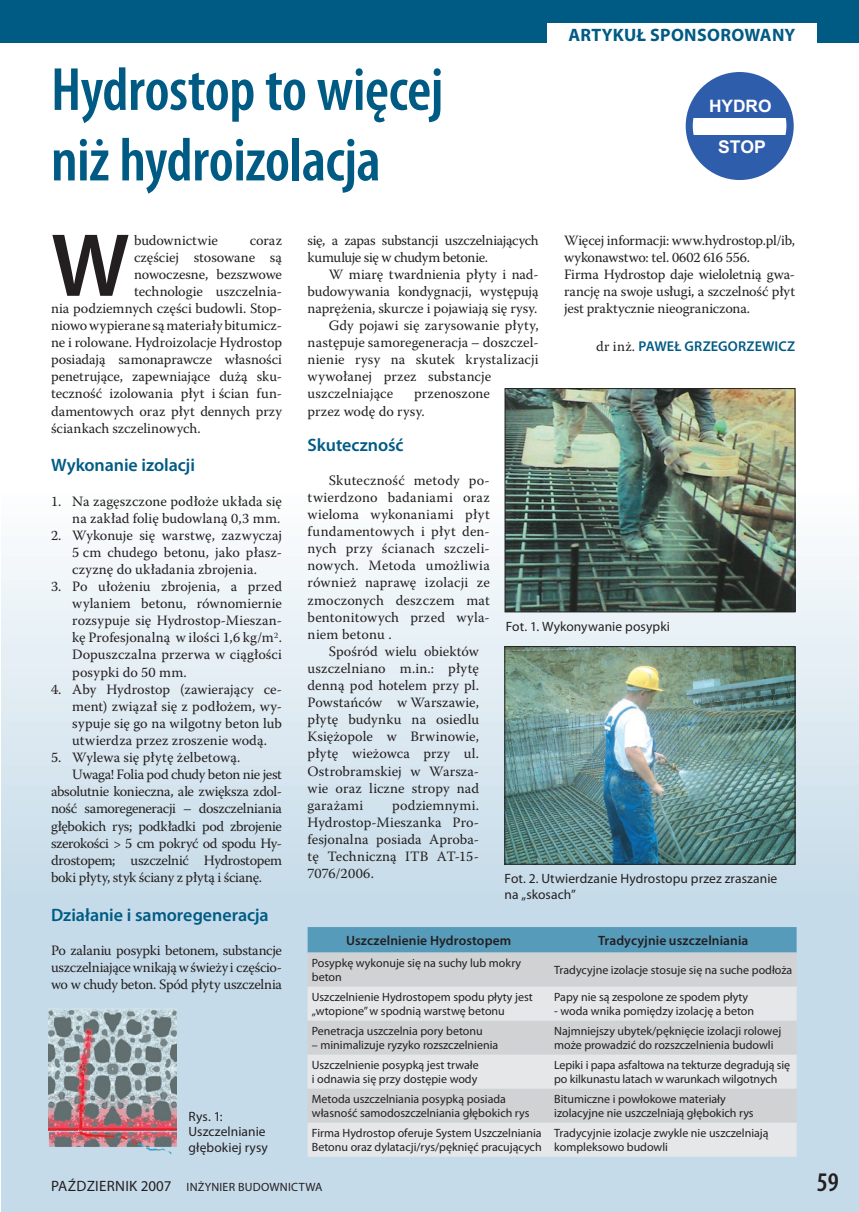
<style>
.page{position:relative;width:859px;height:1212px;background:#fff}
.page>*{position:absolute;margin:0;border:0;box-sizing:border-box;transform-origin:0 0}
.t1{font:600 90.3px "Myriad Pro";color:#231f20}
.t2{font:600 condensed 61.5px/70.5px "Myriad Pro";letter-spacing:-.01em;color:#005b84}
.t3{font:600 condensed 27px "Myriad Pro";color:#231f20}
.t4{font:600 18px "Myriad Pro";letter-spacing:-.005em;color:#005b84}
.t5{font:700 18px "Myriad Pro";letter-spacing:.02em;color:#005b84}
.t6{font:700 17.55px "Arial";color:#fff}
.t7{font:700 17.1px "Arial";color:#fff}
.t8{font:14.25px/17.1px "Warnock Pro";color:#231f20;text-align:justify}
.t9{font:14.25px/17.1px "Warnock Pro";letter-spacing:-.025em;color:#231f20}
.t10{font:14.25px "Warnock Pro";letter-spacing:-.02em;color:#231f20}
.t11{font:600 14.25px "Myriad Pro";letter-spacing:.01em;color:#005b84}
.t12{font:13.5px/15.8px "Myriad Pro";letter-spacing:.005em;color:#231f20}
.t13{font:600 13.5px "Myriad Pro";letter-spacing:.01em;color:#231f20}
.t14{font:12px/14.4px "Myriad Pro";color:#231f20}
.t15{font:12px "Myriad Pro";letter-spacing:.02em;color:#231f20}
.s1{font-family:"Warnock Pro";font-weight:400;color:#231f20}
.s2{font-size:15px}
</style>
<div class="page">
<div style="left:1px;top:199px;width:858px;height:1013px;background:linear-gradient(to bottom,#fff,#b9d3e4)"></div>
<div style="left:308px;top:927px;width:489px;height:25px;background:#579bbb"></div>
<div style="left:308px;top:952px;width:489px;height:34px;background:#d1d2d4"></div>
<svg style="left:308px;top:986px;width:489px;height:171px;background:#dddee0"></svg>
<img style="left:49px;top:1005px;width:128px;height:154px">
<img style="left:507px;top:390px;width:286px;height:220px">
<div style="left:505px;top:388px;width:290px;height:224px;border:1px solid #231f20"></div>
<svg style="left:687px;top:73px;width:105px;height:105px"></svg>
<img style="left:507px;top:648px;width:286px;height:214px">
<div style="left:505px;top:646px;width:290px;height:218px;border:1px solid #231f20"></div>
<div style="left:0;top:0;width:859px;height:43px;background:#005b84"></div>
<div style="left:547px;top:23px;width:269px;height:23px;background:#fff"></div>
<h2 class="t2" style="left:51px;top:53px;width:394px">Hydrostop to więcej niż hydroizolacja</h2>
<p class="t5" style="left:568px;top:24px;width:229px">ARTYKUŁ SPONSOROWANY</p>
<p class="t7" style="left:709px;top:94px;width:64px">HYDRO</p>
<p class="t6" style="left:718px;top:136px;width:49px">STOP</p>
<h1 class="t1" style="left:51px;top:208px;width:80px">W</h1>
<p class="t8" style="left:134px;top:231px;width:85px">budownictwie</p>
<p class="t8" style="left:250px;top:231px;width:34px">coraz</p>
<p class="t8" style="left:134px;top:248px;width:149px">częściej stosowane są</p>
<p class="t8" style="left:134px;top:265px;width:149px">nowoczesne, bezszwowe</p>
<p class="t8" style="left:134px;top:282px;width:149px">technologie uszczelnia-</p>
<p class="t8" style="left:51px;top:299px;width:233px">nia podziemnych części budowli. Stop-</p>
<p class="t8" style="left:51px;top:317px;width:233px">niowo wypierane są materiały bitumicz-</p>
<p class="t8" style="left:51px;top:334px;width:233px">ne i rolowane. Hydroizolacje Hydrostop</p>
<p class="t8" style="left:51px;top:351px;width:233px">posiadają samonaprawcze własności</p>
<p class="t8" style="left:51px;top:368px;width:233px">penetrujące, zapewniające dużą sku-</p>
<p class="t8" style="left:51px;top:385px;width:233px">teczność izolowania płyt i ścian fun-</p>
<p class="t8" style="left:51px;top:402px;width:233px">damentowych oraz płyt dennych przy</p>
<p class="t8" style="left:51px;top:419px;width:151px">ściankach szczelinowych.</p>
<p class="t4" style="left:51px;top:454px;width:145px">Wykonanie izolacji</p>
<p class="t8" style="left:72px;top:492px;width:211px">Na zagęszczone podłoże układa się</p>
<p class="t8" style="left:72px;top:509px;width:210px">na zakład folię budowlaną 0,3 mm.</p>
<p class="t8" style="left:72px;top:526px;width:211px">Wykonuje się warstwę, zazwyczaj</p>
<p class="t8" style="left:72px;top:543px;width:211px">5 cm chudego betonu, jako płasz-</p>
<p class="t8" style="left:72px;top:560px;width:186px">czyznę do układania zbrojenia.</p>
<p class="t8" style="left:72px;top:578px;width:211px">Po ułożeniu zbrojenia, a przed</p>
<p class="t8" style="left:72px;top:595px;width:211px">wylaniem betonu, równomiernie</p>
<p class="t8" style="left:72px;top:612px;width:211px">rozsypuje się Hydrostop-Mieszan-</p>
<p class="t8" style="left:72px;top:629px;width:211px">kę Profesjonalną w ilości 1,6 kg/m<sup>2</sup>.</p>
<p class="t8" style="left:72px;top:646px;width:211px">Dopuszczalna przerwa w ciągłości</p>
<p class="t8" style="left:72px;top:663px;width:116px">posypki do 50 mm.</p>
<p class="t8" style="left:72px;top:680px;width:211px">Aby Hydrostop (zawierający ce-</p>
<p class="t8" style="left:72px;top:697px;width:211px">ment) związał się z podłożem, wy-</p>
<p class="t8" style="left:72px;top:714px;width:211px">sypuje się go na wilgotny beton lub</p>
<p class="t8" style="left:72px;top:731px;width:196px">utwierdza przez zroszenie wodą.</p>
<p class="t8" style="left:72px;top:749px;width:170px">Wylewa się płytę żelbetową.</p>
<p class="t9" style="left:72px;top:766px;width:211px">Uwaga! Folia pod chudy beton nie jest</p>
<p class="t9" style="left:51px;top:783px;width:233px">absolutnie konieczna, ale zwiększa zdol-</p>
<p class="t9" style="left:51px;top:800px;width:233px">ność samoregeneracji – doszczelniania</p>
<p class="t10" style="left:51px;top:817px;width:232px">głębokich rys; podkładki pod zbrojenie</p>
<p class="t10" style="left:51px;top:834px;width:233px">szerokości &gt; 5 cm pokryć od spodu Hy-</p>
<p class="t9" style="left:51px;top:851px;width:233px">drostopem; uszczelnić Hydrostopem</p>
<p class="t8" style="left:51px;top:868px;width:212px">boki płyty, styk ściany z płytą i ścianę.</p>
<p class="t4" style="left:51px;top:903px;width:219px">Działanie i samoregeneracja</p>
<p class="t8" style="left:51px;top:941px;width:233px">Po zalaniu posypki betonem, substancje uszczelniające wnikają w świeży i częścio&shy;wo w chudy beton. Spód płyty uszczelnia</p>
<p class="t8" style="left:51px;top:492px;width:12px">1.</p>
<p class="t8" style="left:51px;top:526px;width:12px">2.</p>
<p class="t8" style="left:51px;top:578px;width:12px">3.</p>
<p class="t8" style="left:51px;top:680px;width:12px">4.</p>
<p class="t8" style="left:51px;top:749px;width:12px">5.</p>
<p class="t9" style="left:308px;top:231px;width:233px">się, a zapas substancji uszczelniających kumuluje się w chudym betonie.</p>
<p class="t8" style="left:329px;top:265px;width:211px">W miarę twardnienia płyty i nad-</p>
<p class="t8" style="left:308px;top:282px;width:233px">budowywania kondygnacji, występują</p>
<p class="t8" style="left:308px;top:299px;width:231px">naprężenia, skurcze i pojawiają się rysy.</p>
<p class="t8" style="left:329px;top:317px;width:211px">Gdy pojawi się zarysowanie płyty,</p>
<p class="t8" style="left:308px;top:334px;width:233px">następuje samoregeneracja – doszczel-</p>
<p class="t8" style="left:308px;top:351px;width:232px">nienie rysy na skutek krystalizacji</p>
<p class="t8" style="left:308px;top:368px;width:185px">wywołanej przez substancje</p>
<p class="t8" style="left:308px;top:385px;width:87px">uszczelniające</p>
<p class="t8" style="left:564px;top:231px;width:233px;text-align:left">Więcej informacji: www.hydrostop.pl/ib, wykonawstwo: tel. 0602 616 556.<br>Firma Hydrostop daje wieloletnią gwa&shy;rancję na swoje usługi, a szczelność płyt jest praktycznie nieograniczona.</p>
<p class="t11" style="left:596px;top:337px;width:201px"><span class="s1">dr inż.</span> PAWEŁ GRZEGORZEWICZ</p>
<p class="t8" style="left:308px;top:385px;width:184px;text-indent:107px">przenoszone przez wodę do rysy.</p>
<p class="t4" style="left:308px;top:433px;width:98px">Skuteczność</p>
<p class="t8" style="left:308px;top:471px;width:184px;text-indent:21px">Skuteczność metody po&shy;twierdzono badaniami oraz wieloma wykonaniami płyt fundamentowych i płyt den&shy;nych przy ścianach szczeli&shy;nowych. Metoda umożliwia również naprawę izolacji ze zmoczonych deszczem mat bentonitowych przed wyla&shy;niem betonu .</p>
<p class="t8" style="left:308px;top:642px;width:173px;text-indent:21px">Spośród wielu obiektów uszczelniano m.in.: płytę denną pod hotelem przy pl.<br>Powstańców w Warszawie, płytę budynku na osiedlu Księżopole w Brwinowie, płytę wieżowca przy ul.<br>Ostrobramskiej w Warsza&shy;wie oraz liczne stropy nad garażami</p>
<p class="t12" style="left:506px;top:619px;width:166px">Fot. 1. Wykonywanie posypki</p>
<p class="t8" style="left:308px;top:796px;width:173px;text-indent:85px">podziemnymi.<br>Hydrostop-Mieszanka Pro&shy;fesjonalna posiada Aproba&shy;tę Techniczną ITB AT-15- 7076/2006.</p>
<p class="t12" style="left:505px;top:870px;width:274px">Fot. 2. Utwierdzanie Hydrostopu przez zraszanie na „skosach”</p>
<p class="t13" style="left:346px;top:932px;width:167px">Uszczelnienie Hydrostopem</p>
<p class="t13" style="left:598px;top:932px;width:152px">Tradycyjnie uszczelniania</p>
<p class="t14" style="left:312px;top:955px;width:211px">Posypkę wykonuje się na suchy lub mokry beton</p>
<p class="t14" style="left:554px;top:963px;width:240px">Tradycyjne izolacje stosuje się na suche podłoża</p>
<p class="t14" style="left:312px;top:989px;width:222px">Uszczelnienie Hydrostopem spodu płyty jest „wtopione” w spodnią warstwę betonu</p>
<p class="t14" style="left:554px;top:989px;width:195px">Papy nie są zespolone ze spodem płyty</p>
<p class="t14" style="left:554px;top:1004px;width:201px">- woda wnika pomiędzy izolację a beton</p>
<p class="t14" style="left:312px;top:1023px;width:172px">Penetracja uszczelnia pory betonu</p>
<p class="t14" style="left:312px;top:1038px;width:188px">– minimalizuje ryzyko rozszczelnienia</p>
<p class="t14" style="left:554px;top:1023px;width:229px">Najmniejszy ubytek/pęknięcie izolacji rolowej może prowadzić do rozszczelnienia budowli</p>
<p class="t14" style="left:312px;top:1057px;width:168px">Uszczelnienie posypką jest trwałe i odnawia się przy dostępie wody</p>
<p class="t14" style="left:554px;top:1057px;width:237px">Lepiki i papa asfaltowa na tekturze degradują się po kilkunastu latach w warunkach wilgotnych</p>
<p class="t14" style="left:312px;top:1091px;width:219px">Metoda uszczelniania posypką posiada własność samodoszczelniania głębokich rys</p>
<p class="t14" style="left:554px;top:1091px;width:201px">Bitumiczne i powłokowe materiały izolacyjne nie uszczelniają głębokich rys</p>
<p class="t14" style="left:312px;top:1125px;width:231px">Firma Hydrostop oferuje System Uszczelniania<br>Betonu oraz dylatacji/rys/pęknięć pracujących</p>
<p class="t14" style="left:554px;top:1125px;width:216px">Tradycyjnie izolacje zwykle nie uszczelniają kompleksowo budowli</p>
<p class="t12" style="left:189px;top:1108px;width:81px">Rys. 1:<br>Uszczelnianie głębokiej rysy</p>
<p class="t15" style="left:51px;top:1179px;width:273px"><span class="s2">Październ ik 2007</span> Inżynier Budown ictwa</p>
<h3 class="t3" style="left:817px;top:1165px;width:24px">59</h3>
</div>
